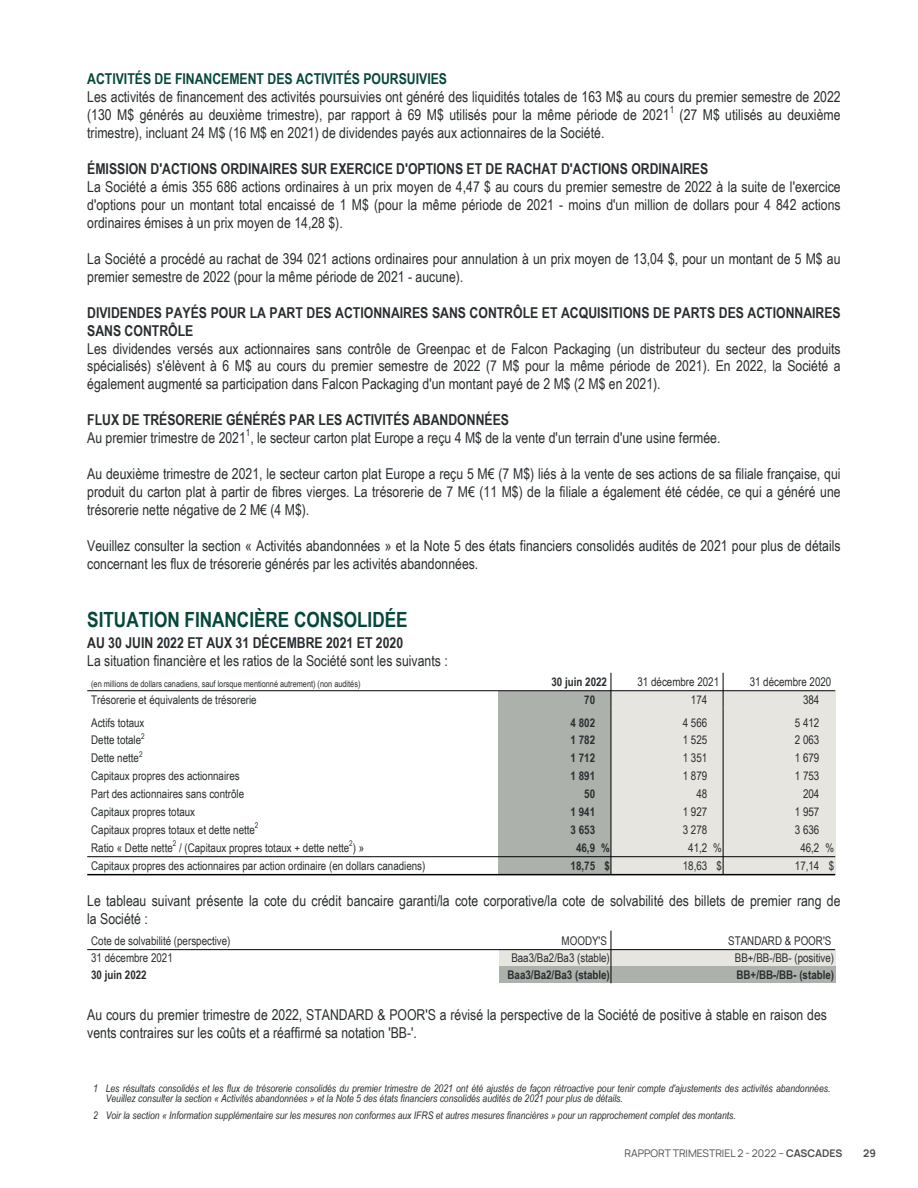
<style>
.page{position:relative;width:918px;height:1188px;background:#fff}
.page>*{position:absolute;margin:0;border:0;box-sizing:border-box;transform-origin:0 0}
.t1{font:700 21px "Arial Narrow";color:#06473b}
.t2{font:15px/18px "Arial Narrow";color:#292d2f}
.t3{font:700 15px/18px "Arial Narrow";color:#292d2f}
.t4{font:700 15px "Arial Narrow";color:#06473b}
.t5{font:12px "Arial Narrow";color:#292d2f}
.t6{font:700 12px "Arial Narrow";color:#292d2f}
.t7{font:italic 10.5px/10.5px "Arial Narrow";color:#292d2f}
.t8{font:10.5px "Manrope";color:#4b4c4d}
.t9{font:700 10.5px "Manrope";color:#4b4c4d}
.t10{font:9.75px "Arial Narrow";color:#292d2f}
.t11{font:9px "Arial Narrow";color:#292d2f}
.t12{font:7.8px "Arial Narrow";color:#292d2f}
.s1{font-weight:700}
</style>
<div class="page">
<div style="left:499px;top:691px;width:112px;height:18px;background:#adb1ab"></div>
<div style="left:611px;top:691px;width:224px;height:184px;background:#e7e5df"></div>
<div style="left:499px;top:709px;width:112px;height:166px;background:#adb1ab"></div>
<hr style="left:611px;top:673px;width:1px;height:36px;background:#000001">
<hr style="left:611px;top:709px;width:1px;height:58px;background:#000001">
<hr style="left:611px;top:767px;width:1px;height:108px;background:#000001">
<hr style="left:723px;top:673px;width:1px;height:36px;background:#000001">
<hr style="left:723px;top:709px;width:1px;height:58px;background:#000001">
<hr style="left:723px;top:767px;width:1px;height:108px;background:#000001">
<hr style="left:87px;top:690px;width:748px;height:1px;background:#000001">
<hr style="left:87px;top:856px;width:748px;height:1px;background:#000001">
<hr style="left:87px;top:874px;width:748px;height:1px;background:#000001">
<div style="left:499px;top:950px;width:336px;height:16px;background:#e7e5df"></div>
<div style="left:499px;top:966px;width:336px;height:17px;background:#adb1ab"></div>
<svg style="left:611px;top:931px;width:1px;height:18px"></svg>
<hr style="left:611px;top:950px;width:1px;height:33px;background:#000001">
<hr style="left:87px;top:949px;width:748px;height:1px;background:#000001">
<p class="t4" style="left:87px;top:68px;width:361px">ACTIVITÉS DE FINANCEMENT DES ACTIVITÉS POURSUIVIES</p>
<p class="t2" style="left:87px;top:87px;width:755px">Les activités de financement des activités poursuivies ont généré des liquidités totales de 163 M$ au cours du premier semestre de 2022 (130 M$ générés au deuxième trimestre), par rapport à 69 M$ utilisés pour la même période de 2021</p>
<p class="t10" style="left:670px;top:103px;width:6px">1</p>
<p class="t2" style="left:680px;top:105px;width:162px">(27 M$ utilisés au deuxième</p>
<p class="t2" style="left:87px;top:123px;width:519px">trimestre), incluant 24 M$ (16 M$ en 2021) de dividendes payés aux actionnaires de la Société.</p>
<p class="t3" style="left:87px;top:159px;width:623px">ÉMISSION D'ACTIONS ORDINAIRES SUR EXERCICE D'OPTIONS ET DE RACHAT D'ACTIONS ORDINAIRES</p>
<p class="t2" style="left:87px;top:177px;width:755px;text-align:justify">La Société a émis 355 686 actions ordinaires à un prix moyen de 4,47 $ au cours du premier semestre de 2022 à la suite de l'exercice d'options pour un montant total encaissé de 1 M$ (pour la même période de 2021 - moins d'un million de dollars pour 4 842 actions ordinaires émises à un prix moyen de 14,28 $).</p>
<p class="t2" style="left:87px;top:249px;width:755px">La Société a procédé au rachat de 394 021 actions ordinaires pour annulation à un prix moyen de 13,04 $, pour un montant de 5 M$ au premier semestre de 2022 (pour la même période de 2021 - aucune).</p>
<p class="t3" style="left:87px;top:303px;width:755px">DIVIDENDES PAYÉS POUR LA PART DES ACTIONNAIRES SANS CONTRÔLE ET ACQUISITIONS DE PARTS DES ACTIONNAIRES<br>SANS CONTRÔLE</p>
<p class="t2" style="left:87px;top:339px;width:755px;text-align:justify">Les dividendes versés aux actionnaires sans contrôle de Greenpac et de Falcon Packaging (un distributeur du secteur des produits spécialisés) s'élèvent à 6 M$ au cours du premier semestre de 2022 (7 M$ pour la même période de 2021). En 2022, la Société a également augmenté sa participation dans Falcon Packaging d'un montant payé de 2 M$ (2 M$ en 2021).</p>
<p class="t3" style="left:87px;top:410px;width:423px">FLUX DE TRÉSORERIE GÉNÉRÉS PAR LES ACTIVITÉS ABANDONNÉES</p>
<p class="t2" style="left:87px;top:428px;width:635px">Au premier trimestre de 2021 , le secteur carton plat Europe a reçu 4 M$ de la vente d'un terrain d'une usine fermée.</p>
<p class="t10" style="left:246px;top:426px;width:6px">1</p>
<p class="t2" style="left:87px;top:464px;width:755px;text-align:justify">Au deuxième trimestre de 2021, le secteur carton plat Europe a reçu 5 M€ (7 M$) liés à la vente de ses actions de sa filiale française, qui produit du carton plat à partir de fibres vierges. La trésorerie de 7 M€ (11 M$) de la filiale a également été cédée, ce qui a généré une trésorerie nette négative de 2 M€ (4 M$).</p>
<p class="t2" style="left:87px;top:536px;width:755px">Veuillez consulter la section « Activités abandonnées » et la Note 5 des états financiers consolidés audités de 2021 pour plus de détails concernant les flux de trésorerie générés par les activités abandonnées.</p>
<h1 class="t1" style="left:87px;top:604px;width:322px">SITUATION FINANCIÈRE CONSOLIDÉE</h1>
<p class="t3" style="left:87px;top:633px;width:317px">AU 30 JUIN 2022 ET AUX 31 DÉCEMBRE 2021 ET 2020</p>
<p class="t2" style="left:87px;top:651px;width:362px">La situation financière et les ratios de la Société sont les suivants :</p>
<p class="t11" style="left:91px;top:677px;width:271px">(en millions de dollars canadiens, sauf lorsque mentionné autrement) (non audités)</p>
<p class="t6" style="left:552px;top:673px;width:57px">30 juin 2022</p>
<p class="t5" style="left:638px;top:673px;width:83px">31 décembre 2021</p>
<p class="t5" style="left:750px;top:673px;width:83px">31 décembre 2020</p>
<p class="t5" style="left:91px;top:691px;width:167px">Trésorerie et équivalents de trésorerie</p>
<p class="t6" style="left:584px;top:691px;width:12px">70</p>
<p class="t5" style="left:691px;top:691px;width:18px">174</p>
<p class="t5" style="left:803px;top:691px;width:18px">384</p>
<p class="t5" style="left:91px;top:714px;width:55px">Actifs totaux</p>
<p class="t6" style="left:571px;top:714px;width:26px">4 802</p>
<p class="t5" style="left:683px;top:714px;width:26px">4 566</p>
<p class="t5" style="left:795px;top:714px;width:26px">5 412</p>
<p class="t5" style="left:91px;top:731px;width:52px">Dette totale</p>
<p class="t12" style="left:141px;top:730px;width:5px">2</p>
<p class="t6" style="left:571px;top:731px;width:26px">1 782</p>
<p class="t5" style="left:683px;top:731px;width:26px">1 525</p>
<p class="t5" style="left:795px;top:731px;width:26px">2 063</p>
<p class="t5" style="left:91px;top:749px;width:49px">Dette nette</p>
<p class="t12" style="left:139px;top:748px;width:5px">2</p>
<p class="t6" style="left:571px;top:749px;width:26px">1 712</p>
<p class="t5" style="left:683px;top:749px;width:26px">1 351</p>
<p class="t5" style="left:795px;top:749px;width:26px">1 679</p>
<p class="t5" style="left:91px;top:767px;width:150px">Capitaux propres des actionnaires</p>
<p class="t6" style="left:571px;top:767px;width:26px">1 891</p>
<p class="t5" style="left:683px;top:767px;width:26px">1 879</p>
<p class="t5" style="left:795px;top:767px;width:26px">1 753</p>
<p class="t5" style="left:91px;top:785px;width:155px">Part des actionnaires sans contrôle</p>
<p class="t6" style="left:584px;top:785px;width:12px">50</p>
<p class="t5" style="left:696px;top:785px;width:12px">48</p>
<p class="t5" style="left:803px;top:785px;width:18px">204</p>
<p class="t5" style="left:91px;top:803px;width:106px">Capitaux propres totaux</p>
<p class="t6" style="left:571px;top:803px;width:26px">1 941</p>
<p class="t5" style="left:683px;top:803px;width:26px">1 927</p>
<p class="t5" style="left:795px;top:803px;width:26px">1 957</p>
<p class="t5" style="left:91px;top:821px;width:165px">Capitaux propres totaux et dette nette</p>
<p class="t12" style="left:255px;top:820px;width:5px">2</p>
<p class="t6" style="left:571px;top:821px;width:26px">3 653</p>
<p class="t5" style="left:683px;top:821px;width:26px">3 278</p>
<p class="t5" style="left:795px;top:821px;width:26px">3 636</p>
<p class="t5" style="left:91px;top:839px;width:83px">Ratio « Dette nette</p>
<p class="t12" style="left:173px;top:838px;width:5px">2</p>
<p class="t5" style="left:179px;top:839px;width:187px">/ (Capitaux propres totaux + dette nette ) »</p>
<p class="t12" style="left:349px;top:838px;width:5px">2</p>
<p class="t6" style="left:576px;top:839px;width:35px">46,9 %</p>
<p class="t5" style="left:688px;top:839px;width:35px">41,2 %</p>
<p class="t5" style="left:800px;top:839px;width:35px">46,2 %</p>
<p class="t5" style="left:91px;top:857px;width:336px">Capitaux propres des actionnaires par action ordinaire (en dollars canadiens)</p>
<p class="t6" style="left:571px;top:857px;width:41px">18,75 $</p>
<p class="t5" style="left:683px;top:857px;width:41px">18,63 $</p>
<p class="t5" style="left:795px;top:857px;width:41px">17,14 $</p>
<p class="t2" style="left:87px;top:891px;width:755px">Le tableau suivant présente la cote du crédit bancaire garanti/la cote corporative/la cote de solvabilité des billets de premier rang de la Société :</p>
<p class="t5" style="left:91px;top:932px;width:141px">Cote de solvabilité (perspective)</p>
<p class="t5" style="left:562px;top:932px;width:47px">MOODY'S</p>
<p class="t5" style="left:728px;top:932px;width:105px">STANDARD &amp; POOR'S</p>
<p class="t5" style="left:91px;top:949px;width:83px">31 décembre 2021</p>
<p class="t5" style="left:511px;top:949px;width:100px">Baa3/Ba2/Ba3 (stable)</p>
<p class="t5" style="left:735px;top:949px;width:101px">BB+/BB-/BB- (positive)</p>
<p class="t6" style="left:91px;top:965px;width:57px">30 juin 2022</p>
<p class="t6" style="left:508px;top:965px;width:104px">Baa3/Ba2/Ba3 (stable)</p>
<p class="t6" style="left:736px;top:965px;width:99px">BB+/BB-/BB- (stable)</p>
<p class="t2" style="left:87px;top:1005px;width:741px">Au cours du premier trimestre de 2022, STANDARD &amp; POOR'S a révisé la perspective de la Société de positive à stable en raison des vents contraires sur les coûts et a réaffirmé sa notation 'BB-'.</p>
<p class="t7" style="left:106px;top:1083px;width:726px;text-indent:-13px">1 Les résultats consolidés et les flux de trésorerie consolidés du premier trimestre de 2021 ont été ajustés de façon rétroactive pour tenir compte d'ajustements des activités abandonnées.<br>Veuillez consulter la section « Activités abandonnées » et la Note 5 des états financiers consolidés audités de 2021 pour plus de détails.</p>
<p class="t7" style="left:93px;top:1110px;width:644px">2 Voir la section « Information supplémentaire sur les mesures non conformes aux IFRS et autres mesures financières » pour un rapprochement complet des montants.</p>
<p class="t8" style="left:625px;top:1146px;width:219px">RAPPORT TRIMESTRIEL 2 - 2022 – <span class="s1">CASCADES</span></p>
<p class="t9" style="left:863px;top:1146px;width:14px">29</p>
</div>
